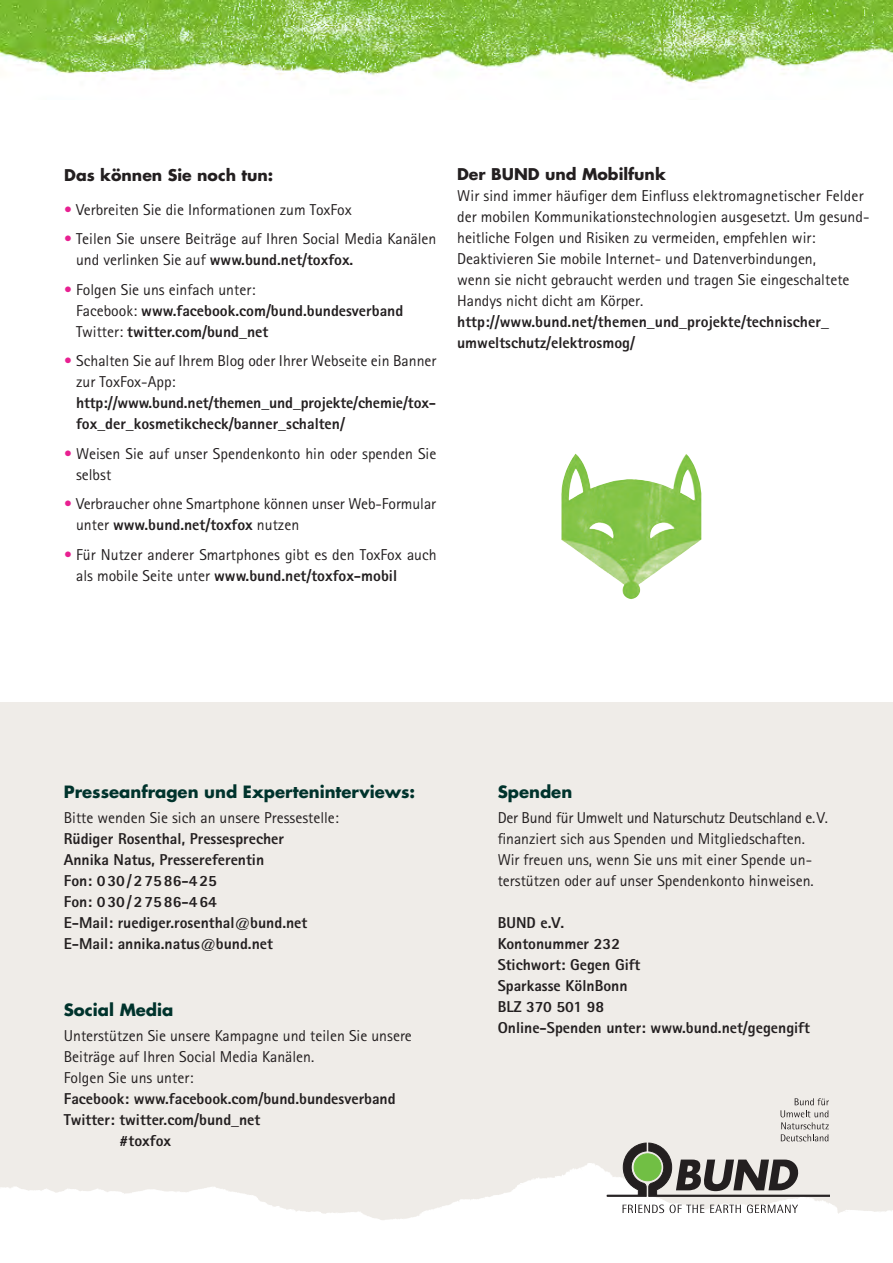
<style>
.page{position:relative;width:893px;height:1263px;background:#fff}
.page>*{position:absolute;margin:0;border:0;box-sizing:border-box;transform-origin:0 0}
.t1{font:700 16.5px "Futura";color:#00332c}
.t2{font:15.75px/21px "Agfa Rotis Sans Serif";color:#231f20}
.t3{font:800 15.75px/21px "Agfa Rotis Sans Serif";color:#231f20}
.t4{font:700 15.75px "Futura";color:#231f20}
.s1{color:#e82091}
.s2{font-weight:800}
.s3{font-weight:400;color:#e82091}
.s4{font-weight:400}
</style>
<div class="page">
<div style="left:0;top:702px;width:893px;height:561px;background:#efece8"></div>
<img style="left:0;top:1163px;width:893px;height:100px">
<svg style="left:607px;top:1098px;width:222px;height:98px"></svg>
<svg style="left:623px;top:1204px;width:41px;height:9px"></svg>
<svg style="left:670px;top:1204px;width:34px;height:9px"></svg>
<svg style="left:710px;top:1205px;width:31px;height:8px"></svg>
<svg style="left:747px;top:1204px;width:51px;height:9px"></svg>
<img style="left:0;top:0;width:893px;height:84px">
<img style="left:561px;top:454px;width:140px;height:145px">
<p class="t4" style="left:64px;top:168px;width:211px">Das können Sie noch tun:</p>
<p class="t2" style="left:64px;top:200px;width:289px"><span class="s1">•</span> Verbreiten Sie die Informationen zum ToxFox</p>
<p class="t2" style="left:76px;top:230px;width:362px;text-indent:-12px"><span class="s1">•</span> Teilen Sie unsere Beiträge auf Ihren Social Media Kanälen und verlinken Sie auf <span class="s2">www.bund.net/toxfox.</span></p>
<p class="t3" style="left:76px;top:280px;width:329px;text-indent:-12px"><span class="s3">•</span> <span class="s4">Folgen Sie uns einfach unter:<br>Facebook:</span> www.facebook.com/bund.bundesverband<br><span class="s4">Twitter:</span> twitter.com/bund_net</p>
<p class="t2" style="left:76px;top:352px;width:362px;text-indent:-12px"><span class="s1">•</span> Schalten Sie auf Ihrem Blog oder Ihrer Webseite ein Banner zur ToxFox-App:</p>
<p class="t3" style="left:76px;top:394px;width:362px">http://www.bund.net/themen_und_projekte/chemie/tox&shy;fox_der_kosmetikcheck/banner_schalten/</p>
<p class="t2" style="left:76px;top:444px;width:362px;text-indent:-12px"><span class="s1">•</span> Weisen Sie auf unser Spendenkonto hin oder spenden Sie selbst</p>
<p class="t2" style="left:76px;top:495px;width:362px;text-indent:-12px"><span class="s1">•</span> Verbraucher ohne Smartphone können unser Web-Formular unter <span class="s2">www.bund.net/toxfox</span> nutzen</p>
<p class="t2" style="left:76px;top:545px;width:362px;text-indent:-12px"><span class="s1">•</span> Für Nutzer anderer Smartphones gibt es den ToxFox auch als mobile Seite unter <span class="s2">www.bund.net/toxfox-mobil</span></p>
<p class="t4" style="left:457px;top:167px;width:210px">Der BUND und Mobilfunk</p>
<p class="t2" style="left:457px;top:187px;width:414px">Wir sind immer häufiger dem Einfluss elektromagnetischer Felder der mobilen Kommunikationstechnologien ausgesetzt. Um gesund&shy;heitliche Folgen und Risiken zu vermeiden, empfehlen wir:<br>Deaktivieren Sie mobile Internet- und Datenverbindungen,<br>wenn sie nicht gebraucht werden und tragen Sie eingeschaltete Handys nicht dicht am Körper.</p>
<p class="t3" style="left:457px;top:313px;width:373px">http://www.bund.net/themen_und_projekte/technischer_ umweltschutz/elektrosmog/</p>
<p class="t1" style="left:64px;top:784px;width:353px">Presseanfragen und Experteninterviews:</p>
<p class="t2" style="left:64px;top:809px;width:277px">Bitte wenden Sie sich an unsere Pressestelle:</p>
<p class="t3" style="left:64px;top:830px;width:245px">Rüdiger Rosenthal, Pressesprecher<br>Annika Natus, Pressereferentin<br>Fon: 0 30 / 2 75 86-4 25<br>Fon: 0 30 / 2 75 86-4 64<br>E-Mail: ruediger.rosenthal@bund.net<br>E-Mail: annika.natus@bund.net</p>
<p class="t1" style="left:64px;top:1002px;width:111px">Social Media</p>
<p class="t2" style="left:64px;top:1027px;width:350px">Unterstützen Sie unsere Kampagne und teilen Sie unsere<br>Beiträge auf Ihren Social Media Kanälen.<br>Folgen Sie uns unter:</p>
<p class="t3" style="left:64px;top:1090px;width:333px">Facebook: www.facebook.com/bund.bundesverband</p>
<p class="t3" style="left:64px;top:1111px;width:198px">Twitter: twitter.com/bund_net</p>
<p class="t3" style="left:119px;top:1132px;width:53px">#toxfox</p>
<p class="t1" style="left:498px;top:784px;width:76px">Spenden</p>
<p class="t2" style="left:498px;top:809px;width:332px">Der Bund für Umwelt und Naturschutz Deutschland e. V. finanziert sich aus Spenden und Mitgliedschaften.<br>Wir freuen uns, wenn Sie uns mit einer Spende un&shy;terstützen oder auf unser Spendenkonto hinweisen.</p>
<p class="t3" style="left:498px;top:914px;width:314px">BUND e.V.<br>Kontonummer 232<br>Stichwort: Gegen Gift<br>Sparkasse KölnBonn<br>BLZ 370 501 98<br>Online-Spenden unter: www.bund.net/gegengift</p>
</div>
